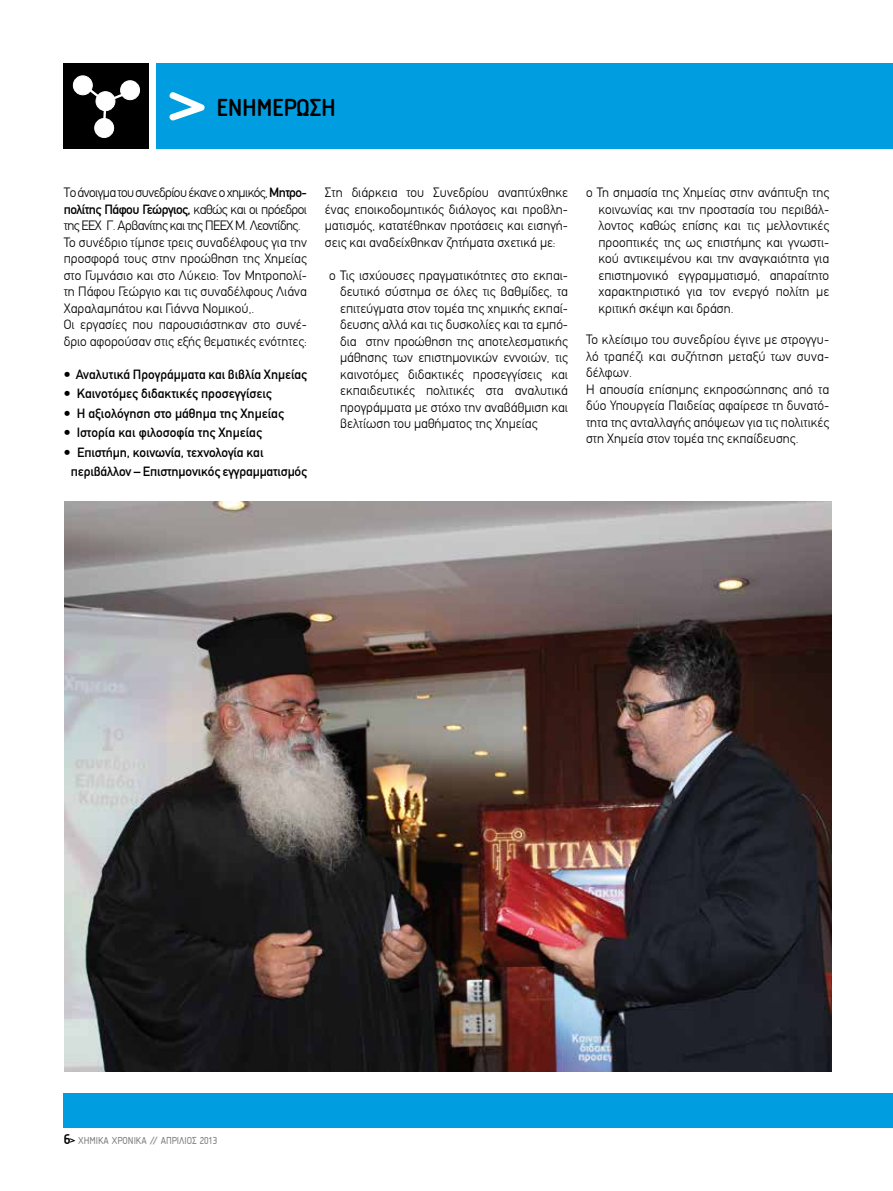
<style>
.page{position:relative;width:893px;height:1191px;background:#fff}
.page>*{position:absolute;margin:0;border:0;box-sizing:border-box;transform-origin:0 0}
.t1{font:700 70.5px "PF Isotext";color:#fff}
.t2{font:700 25.5px "PF Isotext";letter-spacing:-.02em;color:#000}
.t3{font:300 13.5px/16.5px "PF Din Text";color:#000;text-align:justify}
.t4{font:500 13.5px/19.5px "PF Din Text";color:#000}
.t5{font:10.5px "PF Isotext";color:#7b7c7e}
.s1{font-weight:500}
.s2{font-weight:900}
.s3{font-weight:700;font-size:15px;color:#000}
.s4{font-weight:700;color:#000}
</style>
<div class="page">
<div style="left:64px;top:64px;width:85px;height:85px;background:#000"></div>
<div style="left:156px;top:64px;width:737px;height:85px;background:#009ee0"></div>
<div style="left:64px;top:1093px;width:829px;height:34px;background:#009ee0"></div>
<div style="left:73px;top:76px;width:19px;height:19px;background:#fff;border-radius:50%"></div>
<div style="left:73px;top:76px;width:19px;height:19px;border:1px solid #fff;border-radius:50%"></div>
<div style="left:95px;top:118px;width:19px;height:19px;background:#fff;border-radius:50%"></div>
<div style="left:95px;top:118px;width:19px;height:20px;border:1px solid #fff;border-radius:50%"></div>
<div style="left:121px;top:81px;width:19px;height:19px;background:#fff;border-radius:50%"></div>
<div style="left:121px;top:81px;width:19px;height:19px;border:1px solid #fff;border-radius:50%"></div>
<svg style="left:84px;top:85px;width:52px;height:41px"></svg>
<img style="left:65px;top:502px;width:766px;height:569px">
<h1 class="t1" style="left:167px;top:70px;width:41px">&gt;</h1>
<h2 class="t2" style="left:216px;top:95px;width:121px">ΕΝΗΜΕΡΩΣΗ</h2>
<p class="t3" style="left:64px;top:184px;width:245px;text-align:left">Tο άνοιγμα του συνεδρίου έκανε ο χημικός, <span class="s1">Μητρο&shy;πολίτης Πάφου Γεώργιος,</span> καθώς και οι πρόεδροι της ΕΕΧ Γ. Αρβανίτης και της ΠΕΕΧ Μ. Λεοντίδης.<br>Το συνέδριο τίμησε τρεις συναδέλφους για την προσφορά τους στην προώθηση της Χημείας στο Γυμνάσιο και στο Λύκειο: Τον Μητροπολί&shy;τη Πάφου Γεώργιο και τις συναδέλφους Λιάνα Χαραλαμπάτου και Γιάννα Νομικού,.<br>Οι εργασίες που παρουσιάστηκαν στο συνέ&shy;δριο αφορούσαν στις εξής θεματικές ενότητες:</p>
<p class="t4" style="left:64px;top:364px;width:245px"><span class="s2">•</span> Αναλυτικά Προγράμματα και βιβλία Χημείας</p>
<p class="t4" style="left:64px;top:384px;width:209px"><span class="s2">•</span> Καινοτόμες διδακτικές προσεγγίσεις</p>
<p class="t4" style="left:64px;top:403px;width:222px"><span class="s2">•</span> Η αξιολόγηση στο μάθημα της Χημείας</p>
<p class="t4" style="left:64px;top:423px;width:200px"><span class="s2">•</span> Ιστορία και φιλοσοφία της Χημείας</p>
<p class="t4" style="left:71px;top:442px;width:238px;text-indent:-7px"><span class="s2">•</span> Επιστήμη, κοινωνία, τεχνολογία και περιβάλλον – Επιστημονικός εγγραμματισμός</p>
<p class="t3" style="left:325px;top:184px;width:245px">Στη διάρκεια του Συνεδρίου αναπτύχθηκε ένας εποικοδομητικός διάλογος και προβλη&shy;ματισμός, κατατέθηκαν προτάσεις και εισηγή&shy;σεις και αναδείχθηκαν ζητήματα σχετικά με:</p>
<p class="t3" style="left:340px;top:267px;width:229px;text-indent:-11px">o Τις ισχύουσες πραγματικότητες στο εκπαι&shy;δευτικό σύστημα σε όλες τις βαθμίδες, τα επιτεύγματα στον τομέα της χημικής εκπαί&shy;δευσης αλλά και τις δυσκολίες και τα εμπό&shy;δια στην προώθηση της αποτελεσματικής μάθησης των επιστημονικών εννοιών, τις καινοτόμες διδακτικές προσεγγίσεις και εκπαιδευτικές πολιτικές στα αναλυτικά προγράμματα με στόχο την αναβάθμιση και βελτίωση του μαθήματος της Χημείας</p>
<p class="t3" style="left:598px;top:184px;width:232px;text-indent:-12px">o Τη σημασία της Χημείας στην ανάπτυξη της κοινωνίας και την προστασία του περιβάλ&shy;λοντος καθώς επίσης και τις μελλοντικές προοπτικές της ως επιστήμης και γνωστι&shy;κού αντικειμένου και την αναγκαιότητα για επιστημονικό εγγραμματισμό, απαραίτητο χαρακτηριστικό για τον ενεργό πολίτη με κριτική σκέψη και δράση.</p>
<p class="t3" style="left:586px;top:331px;width:245px;text-align:left">Το κλείσιμο του συνεδρίου έγινε με στρογγυ&shy;λό τραπέζι και συζήτηση μεταξύ των συνα&shy;δέλφων.<br>Η απουσία επίσημης εκπροσώπησης από τα δύο Υπουργεία Παιδείας αφαίρεσε τη δυνατό&shy;τητα της ανταλλαγής απόψεων για τις πολιτικές στη Χημεία στον τομέα της εκπαίδευσης.</p>
<p class="t5" style="left:64px;top:1134px;width:155px"><span class="s3">6</span><span class="s4">&gt;</span> ΧΗΜΙΚΑ ΧΡΟΝΙΚΑ // ΑΠΡΙΛΙΟΣ 2013</p>
</div>
